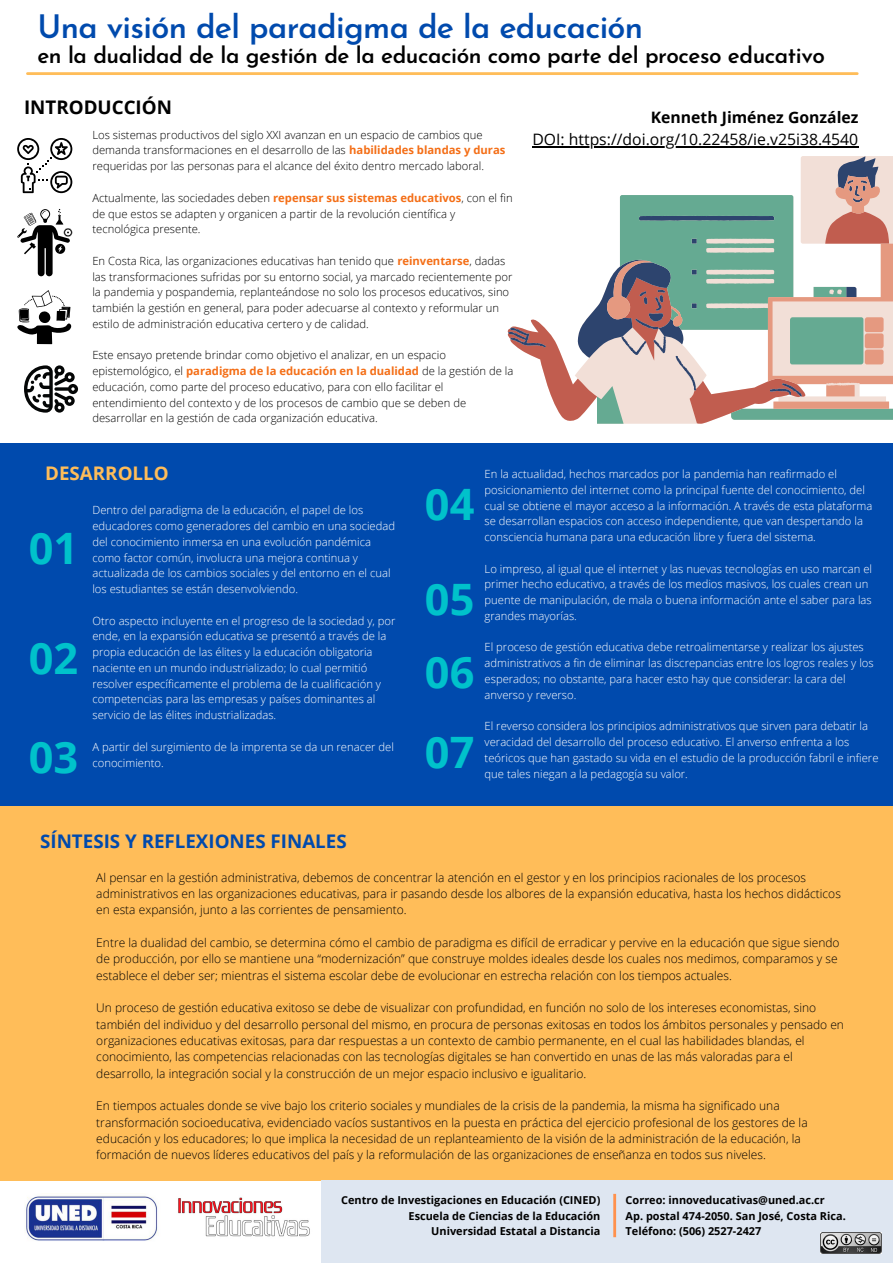
<style>
.page{position:relative;width:893px;height:1263px;background:#fff}
.page>*{position:absolute;margin:0;border:0;box-sizing:border-box;transform-origin:0 0}
.t1{font:700 43.28px/79.9px "Open Sans";color:#00c2cb}
.t2{font:600 32.25px "Josefin Sans";letter-spacing:-.02em;color:#004aad}
.t3{font:600 22.5px "Josefin Sans";letter-spacing:-.02em;color:#000}
.t4{font:700 18.75px "Open Sans";color:#004aad}
.t5{font:700 18.75px "Open Sans";color:#000}
.t6{font:700 18.75px "Open Sans";color:#ffbd59}
.t7{font:15.75px "Open Sans";color:#000}
.t8{font:700 15.75px "Open Sans";color:#000}
.t9{font:300 12px/16.4px "Open Sans";color:#000}
.t10{font:300 11.25px/15.8px "Open Sans";color:#fff}
.t11{font:300 11.25px/15.8px "Open Sans";color:#000}
.t12{font:700 10.95px/15.3px "Open Sans";color:#000;text-align:right}
.s1{font-weight:700;color:#f46e16}
</style>
<div class="page">
<hr style="left:27px;top:72px;width:830px;height:3px;background:#ffbd59">
<div style="left:0;top:443px;width:893px;height:601px;background:#004aad"></div>
<div style="left:0;top:806px;width:893px;height:374px;background:#ffbd59"></div>
<img style="left:178px;top:1197px;width:132px;height:40px">
<img style="left:25px;top:1196px;width:133px;height:45px">
<div style="left:321px;top:1180px;width:572px;height:83px;background:#dee6f1"></div>
<hr style="left:613px;top:1194px;width:3px;height:43px;background:#ff914d">
<img style="left:821px;top:1232px;width:60px;height:22px">
<svg style="left:507px;top:330px;width:90px;height:91px"></svg>
<svg style="left:508px;top:156px;width:385px;height:240px"></svg>
<svg style="left:597px;top:162px;width:296px;height:262px"></svg>
<svg style="left:606px;top:175px;width:287px;height:234px"></svg>
<svg style="left:17px;top:290px;width:54px;height:54px"></svg>
<svg style="left:17px;top:138px;width:55px;height:55px"></svg>
<svg style="left:24px;top:365px;width:54px;height:48px"></svg>
<svg style="left:17px;top:209px;width:55px;height:67px"></svg>
<hr style="left:532px;top:146px;width:326px;height:1px;background:#000">
<h2 class="t2" style="left:37px;top:14px;width:607px">Una visión del paradigma de la educación</h2>
<h3 class="t3" style="left:37px;top:46px;width:789px">en la dualidad de la gestión de la educación como parte del proceso educativo</h3>
<h3 class="t5" style="left:24px;top:94px;width:149px">INTRODUCCIÓN</h3>
<p class="t11" style="left:92px;top:126px;width:414px">Los sistemas productivos del siglo XXI avanzan en un espacio de cambios que demanda transformaciones en el desarrollo de las <span class="s1">habilidades blandas y duras </span>requeridas por las personas para el alcance del éxito dentro mercado laboral.</p>
<p class="t11" style="left:92px;top:189px;width:422px">Actualmente, las sociedades deben <span class="s1">repensar sus sistemas educativos</span>, con el fin de que estos se adapten y organicen a partir de la revolución científica y tecnológica presente.</p>
<p class="t11" style="left:92px;top:253px;width:421px">En Costa Rica, las organizaciones educativas han tenido que <span class="s1">reinventarse</span>, dadas las transformaciones sufridas por su entorno social, ya marcado recientemente por la pandemia y pospandemia, replanteándose no solo los procesos educativos, sino también la gestión en general, para poder adecuarse al contexto y reformular un estilo de administración educativa certero y de calidad.</p>
<p class="t11" style="left:92px;top:347px;width:422px">Este ensayo pretende brindar como objetivo el analizar, en un espacio epistemológico, el <span class="s1">paradigma de la educación en la dualidad</span> de la gestión de la educación, como parte del proceso educativo, para con ello facilitar el entendimiento del contexto y de los procesos de cambio que se deben de desarrollar en la gestión de cada organización educativa.</p>
<h3 class="t8" style="left:651px;top:106px;width:209px">Kenneth Jiménez González</h3>
<h3 class="t7" style="left:532px;top:128px;width:327px">DOI: https://doi.org/10.22458/ie.v25i38.4540</h3>
<h3 class="t6" style="left:45px;top:460px;width:125px">DESARROLLO</h3>
<p class="t10" style="left:92px;top:502px;width:304px">Dentro del paradigma de la educación, el papel de los educadores como generadores del cambio en una sociedad del conocimiento inmersa en una evolución pandémica como factor común, involucra una mejora continua y actualizada de los cambios sociales y del entorno en el cual los estudiantes se están desenvolviendo.</p>
<p class="t10" style="left:92px;top:612px;width:304px">Otro aspecto incluyente en el progreso de la sociedad y, por ende, en la expansión educativa se presentó a través de la propia educación de las élites y la educación obligatoria naciente en un mundo industrializado; lo cual permitió resolver específicamente el problema de la cualificación y competencias para las empresas y países dominantes al servicio de las élites industrializadas.</p>
<p class="t10" style="left:92px;top:738px;width:303px">A partir del surgimiento de la imprenta se da un renacer del conocimiento.</p>
<h1 class="t1" style="left:29px;top:507px;width:51px">01</h1>
<h1 class="t1" style="left:29px;top:617px;width:51px">02</h1>
<h1 class="t1" style="left:29px;top:716px;width:51px">03</h1>
<h3 class="t4" style="left:40px;top:827px;width:308px">SÍNTESIS Y REFLEXIONES FINALES</h3>
<h1 class="t1" style="left:425px;top:463px;width:51px">04</h1>
<h1 class="t1" style="left:425px;top:558px;width:51px">05</h1>
<h1 class="t1" style="left:425px;top:631px;width:51px">06<br>07</h1>
<p class="t10" style="left:484px;top:466px;width:389px">En la actualidad, hechos marcados por la pandemia han reafirmado el posicionamiento del internet como la principal fuente del conocimiento, del cual se obtiene el mayor acceso a la información. A través de esta plataforma se desarrollan espacios con acceso independiente, que van despertando la consciencia humana para una educación libre y fuera del sistema.</p>
<p class="t10" style="left:484px;top:560px;width:389px">Lo impreso, al igual que el internet y las nuevas tecnologías en uso marcan el primer hecho educativo, a través de los medios masivos, los cuales crean un puente de manipulación, de mala o buena información ante el saber para las grandes mayorías.</p>
<p class="t10" style="left:484px;top:639px;width:390px">El proceso de gestión educativa debe retroalimentarse y realizar los ajustes administrativos a fin de eliminar las discrepancias entre los logros reales y los esperados; no obstante, para hacer esto hay que considerar: la cara del anverso y reverso.</p>
<p class="t10" style="left:484px;top:718px;width:395px">El reverso considera los principios administrativos que sirven para debatir la veracidad del desarrollo del proceso educativo. El anverso enfrenta a los teóricos que han gastado su vida en el estudio de la producción fabril e infiere que tales niegan a la pedagogía su valor.</p>
<p class="t9" style="left:96px;top:869px;width:746px">Al pensar en la gestión administrativa, debemos de concentrar la atención en el gestor y en los principios racionales de los procesos administrativos en las organizaciones educativas, para ir pasando desde los albores de la expansión educativa, hasta los hechos didácticos en esta expansión, junto a las corrientes de pensamiento.</p>
<p class="t9" style="left:96px;top:934px;width:745px">Entre la dualidad del cambio, se determina cómo el cambio de paradigma es difícil de erradicar y pervive en la educación que sigue siendo de producción, por ello se mantiene una “modernización” que construye moldes ideales desde los cuales nos medimos, comparamos y se establece el deber ser; mientras el sistema escolar debe de evolucionar en estrecha relación con los tiempos actuales.</p>
<p class="t9" style="left:96px;top:999px;width:749px">Un proceso de gestión educativa exitoso se debe de visualizar con profundidad, en función no solo de los intereses economistas, sino también del individuo y del desarrollo personal del mismo, en procura de personas exitosas en todos los ámbitos personales y pensado en organizaciones educativas exitosas, para dar respuestas a un contexto de cambio permanente, en el cual las habilidades blandas, el conocimiento, las competencias relacionadas con las tecnologías digitales se han convertido en unas de las más valoradas para el desarrollo, la integración social y la construcción de un mejor espacio inclusivo e igualitario.</p>
<p class="t9" style="left:96px;top:1097px;width:713px">En tiempos actuales donde se vive bajo los criterio sociales y mundiales de la crisis de la pandemia, la misma ha significado una transformación socioeducativa, evidenciado vacíos sustantivos en la puesta en práctica del ejercicio profesional de los gestores de la educación y los educadores; lo que implica la necesidad de un replanteamiento de la visión de la administración de la educación, la formación de nuevos líderes educativos del país y la reformulación de las organizaciones de enseñanza en todos sus niveles.</p>
<p class="t12" style="left:341px;top:1192px;width:261px">Centro de Investigaciones en Educación (CINED)<br>Escuela de Ciencias de la Educación<br>Universidad Estatal a Distancia</p>
<p class="t12" style="left:625px;top:1192px;width:222px;text-align:left">Correo: innoveducativas@uned.ac.cr<br>Ap. postal 474-2050. San José, Costa Rica.<br>Teléfono: (506) 2527-2427</p>
</div>
